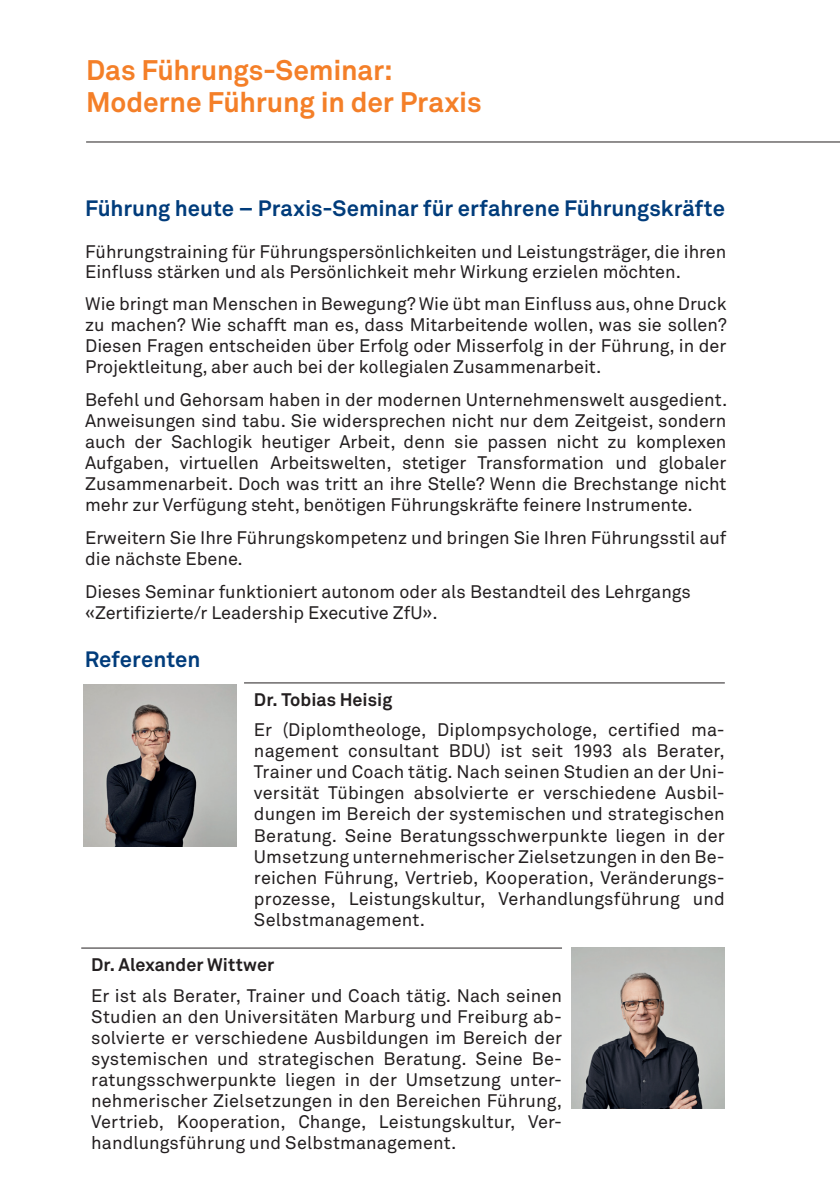
<style>
.page{position:relative;width:840px;height:1191px;background:#fff}
.page>*{position:absolute;margin:0;border:0;box-sizing:border-box;transform-origin:0 0}
.t1{font:700 28px/32px "Akkurat Office";letter-spacing:-.005em;color:#f47f28}
.t2{font:700 22px "Akkurat Office";color:#013c7b}
.t3{font:18px/21px "Akkurat Office";color:#231f20;text-align:justify}
.t4{font:700 18px "Akkurat Office";color:#231f20}
</style>
<div class="page">
<hr style="left:86px;top:142px;width:753px;height:1px;background:#231f20">
<img style="left:84px;top:684px;width:153px;height:162px">
<hr style="left:244px;top:682px;width:480px;height:1px;background:#231f20">
<img style="left:571px;top:947px;width:153px;height:162px">
<hr style="left:81px;top:947px;width:480px;height:1px;background:#231f20">
<h1 class="t1" style="left:86px;top:55px;width:397px">Das Führungs-Seminar:<br>Moderne Führung in der Praxis</h1>
<p class="t2" style="left:85px;top:194px;width:641px">Führung heute – Praxis-Seminar für erfahrene Führungskräfte</p>
<p class="t3" style="left:85px;top:242px;width:642px;line-height:20px">Führungstraining für Führungspersönlichkeiten und Leistungsträger, die ihren<br>Einfluss stärken und als Persönlichkeit mehr Wirkung erzielen möchten.</p>
<p class="t3" style="left:85px;top:294px;width:643px">Wie bringt man Menschen in Bewegung? Wie übt man Einfluss aus, ohne Druck zu machen? Wie schafft man es, dass Mitarbeitende wollen, was sie sollen?<br>Diesen Fragen entscheiden über Erfolg oder Misserfolg in der Führung, in der Projektleitung, aber auch bei der kollegialen Zusammenarbeit.</p>
<p class="t3" style="left:85px;top:390px;width:643px">Befehl und Gehorsam haben in der modernen Unternehmenswelt ausgedient.<br>Anweisungen sind tabu. Sie widersprechen nicht nur dem Zeitgeist, sondern auch der Sachlogik heutiger Arbeit, denn sie passen nicht zu komplexen Aufgaben, virtuellen Arbeitswelten, stetiger Transformation und globaler Zusammenarbeit. Doch was tritt an ihre Stelle? Wenn die Brechstange nicht mehr zur Verfügung steht, benötigen Führungskräfte feinere Instrumente.</p>
<p class="t3" style="left:85px;top:528px;width:642px">Erweitern Sie Ihre Führungskompetenz und bringen Sie Ihren Führungsstil auf die nächste Ebene.</p>
<p class="t3" style="left:85px;top:582px;width:607px">Dieses Seminar funktioniert autonom oder als Bestandteil des Lehrgangs «Zertifizierte/r Leadership Executive ZfU».</p>
<p class="t2" style="left:85px;top:645px;width:117px">Referenten</p>
<p class="t4" style="left:254px;top:688px;width:140px">Dr. Tobias Heisig</p>
<p class="t3" style="left:254px;top:720px;width:472px">Er (Diplomtheologe, Diplompsychologe, certified ma&shy;nagement consultant BDU) ist seit 1993 als Berater, Trainer und Coach tätig. Nach seinen Studien an der Uni&shy;versität Tübingen absolvierte er verschiedene Ausbil&shy;dungen im Bereich der systemischen und strategischen Beratung. Seine Beratungsschwerpunkte liegen in der Umsetzung unternehmerischer Zielsetzungen in den Be&shy;reichen Führung, Vertrieb, Kooperation, Veränderungs&shy;prozesse, Leistungskultur, Verhandlungsführung und Selbstmanagement.</p>
<p class="t4" style="left:91px;top:953px;width:184px">Dr. Alexander Wittwer</p>
<p class="t3" style="left:91px;top:985px;width:472px">Er ist als Berater, Trainer und Coach tätig. Nach seinen Studien an den Universitäten Marburg und Freiburg ab&shy;solvierte er verschiedene Ausbildungen im Bereich der systemischen und strategischen Beratung. Seine Be&shy;ratungsschwerpunkte liegen in der Umsetzung unter&shy;nehmerischer Zielsetzungen in den Bereichen Führung, Vertrieb, Kooperation, Change, Leistungskultur, Ver&shy;handlungsführung und Selbstmanagement.</p>
</div>
